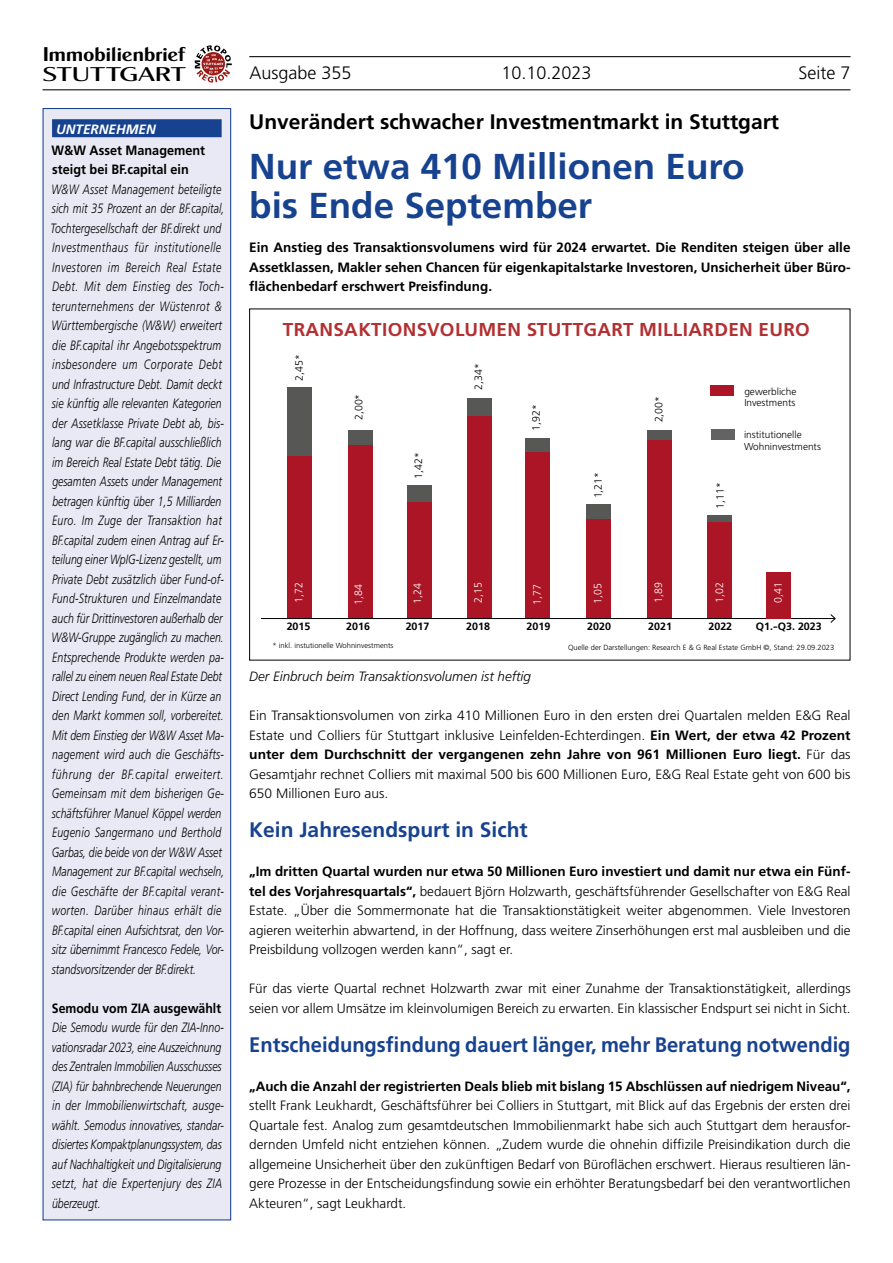
<style>
.page{position:relative;width:893px;height:1263px;background:#fff}
.page>*{position:absolute;margin:0;border:0;box-sizing:border-box;transform-origin:0 0}
.t1{font:700 36px/39px "Frutiger";color:#17428f}
.t2{font:700 21px "Frutiger";color:#17428f;scale:.96 1}
.t3{font:700 21px "Frutiger";color:#000}
.t4{font:700 21px "Frutiger";color:#17428f}
.t5{font:19.95px "Cg Globe Gothic Bd";letter-spacing:-.02em;color:#000;scale:1.07 1}
.t6{font:19.95px "Cg Globe Gothic Dm";letter-spacing:-.02em;color:#000;scale:1.44 1}
.t7{font:700 18.6px "Frutiger CE";letter-spacing:.02em;color:#b33032}
.t8{font:300 18px "Frutiger";color:#000}
.t9{font:italic 300 13.5px/19.5px "Frutiger";letter-spacing:.01em;color:#000;scale:.78 1}
.t10{font:300 13.5px/19.5px "Frutiger";color:#000;text-align:justify}
.t11{font:700 13.5px/19.5px "Frutiger";color:#000;text-align:justify}
.t12{font:italic 300 13.5px "Frutiger";letter-spacing:.01em;color:#000}
.t13{font:700 13.5px/19.5px "Frutiger";color:#000;scale:.94 1}
.t14{font:700 13.5px "Frutiger";color:#000;scale:.91 1}
.t15{font:italic 700 13.5px "Frutiger";color:#fff}
.t16{font:700 10.65px "Frutiger CE";color:#000}
.t17{font:300 10.65px "Frutiger CE";color:#000}
.t18{font:300 10.65px "Frutiger CE";color:#fff}
.t19{font:300 9.9px/12px "Frutiger CE";color:#000}
.t20{font:300 7.5px "Frutiger CE";color:#000}
.s1{font-weight:700}
</style>
<div class="page">
<hr style="left:43px;top:89px;width:807px;height:1px;background:#000">
<svg style="left:195px;top:45px;width:37px;height:38px"></svg>
<hr style="left:249px;top:56px;width:602px;height:1px;background:#000">
<div style="left:43px;top:109px;width:188px;height:1111px;background:#e9e9f5"></div>
<div style="left:52px;top:119px;width:170px;height:18px;background:#17428f"></div>
<div style="left:43px;top:108px;width:188px;height:1112px;border:1px solid #17428f"></div>
<div style="left:287px;top:387px;width:25px;height:69px;background:#575756"></div>
<div style="left:348px;top:430px;width:24px;height:15px;background:#575756"></div>
<div style="left:407px;top:485px;width:25px;height:17px;background:#575756"></div>
<div style="left:467px;top:398px;width:25px;height:18px;background:#575756"></div>
<div style="left:525px;top:438px;width:25px;height:14px;background:#575756"></div>
<div style="left:586px;top:505px;width:25px;height:15px;background:#575756"></div>
<div style="left:647px;top:430px;width:25px;height:10px;background:#575756"></div>
<div style="left:707px;top:515px;width:25px;height:7px;background:#575756"></div>
<div style="left:287px;top:456px;width:25px;height:162px;background:#ac1525"></div>
<div style="left:348px;top:445px;width:24px;height:173px;background:#ac1525"></div>
<div style="left:407px;top:502px;width:25px;height:116px;background:#ac1525"></div>
<div style="left:467px;top:416px;width:25px;height:202px;background:#ac1525"></div>
<div style="left:525px;top:452px;width:25px;height:166px;background:#ac1525"></div>
<div style="left:586px;top:520px;width:25px;height:98px;background:#ac1525"></div>
<div style="left:647px;top:440px;width:25px;height:178px;background:#ac1525"></div>
<div style="left:707px;top:522px;width:25px;height:96px;background:#ac1525"></div>
<hr style="left:261px;top:618px;width:574px;height:1px;background:#000">
<svg style="left:830px;top:614px;width:6px;height:9px"></svg>
<div style="left:711px;top:429px;width:23px;height:11px;background:#646363"></div>
<div style="left:710px;top:386px;width:24px;height:10px;background:#ac1525"></div>
<div style="left:766px;top:572px;width:25px;height:46px;background:#ac1525"></div>
<h3 class="t5" style="left:43px;top:42px;width:135px">Immobilienbrief</h3>
<h3 class="t6" style="left:43px;top:62px;width:101px">STUTTGART</h3>
<h3 class="t8" style="left:249px;top:63px;width:104px">Ausgabe 355</h3>
<h3 class="t8" style="left:501px;top:63px;width:92px">10.10.2023</h3>
<h3 class="t8" style="left:799px;top:63px;width:54px">Seite 7</h3>
<p class="t15" style="left:56px;top:121px;width:101px">UNTERNEHMEN</p>
<p class="t13" style="left:52px;top:140px;width:165px">W&amp;W Asset Management steigt bei BF.capital ein</p>
<p class="t9" style="left:51px;top:179px;width:224px">W&amp;W Asset Management beteiligte sich mit 35 Prozent an der BF.capital, Tochtergesellschaft der BF.direkt und Investmenthaus für institutionelle Investoren im Bereich Real Estate Debt. Mit dem Einstieg des Toch&shy;terunternehmens der Wüstenrot &amp; Württembergische (W&amp;W) erweitert die BF.capital ihr Angebotsspektrum insbesondere um Corporate Debt und Infrastructure Debt. Damit deckt sie künftig alle relevanten Kategorien der Assetklasse Private Debt ab, bis&shy;lang war die BF.capital ausschließlich im Bereich Real Estate Debt tätig. Die gesamten Assets under Management betragen künftig über 1,5 Milliarden Euro. Im Zuge der Transaktion hat BF.capital zudem einen Antrag auf Er&shy;teilung einer WpIG-Lizenz gestellt, um Private Debt zusätzlich über Fund-of-Fund-Strukturen und Einzelmandate auch für Drittinvestoren außerhalb der W&amp;W-Gruppe zugänglich zu machen.<br>Entsprechende Produkte werden pa&shy;rallel zu einem neuen Real Estate Debt Direct Lending Fund, der in Kürze an den Markt kommen soll, vorbereitet.<br>Mit dem Einstieg der W&amp;W Asset Ma&shy;nagement wird auch die Geschäfts&shy;führung der BF.capital erweitert.<br>Gemeinsam mit dem bisherigen Ge&shy;schäftsführer Manuel Köppel werden Eugenio Sangermano und Berthold Garbas, die beide von der W&amp;W Asset Management zur BF.capital wechseln, die Geschäfte der BF.capital verant&shy;worten. Darüber hinaus erhält die BF.capital einen Aufsichtsrat, den Vor&shy;sitz übernimmt Francesco Fedele, Vor&shy;standsvorsitzender der BF.direkt.</p>
<p class="t14" style="left:52px;top:1000px;width:188px">Semodu vom ZIA ausgewählt</p>
<p class="t9" style="left:52px;top:1018px;width:222px">Die Semodu wurde für den ZIA-Inno&shy;vationsradar 2023, eine Auszeichnung des Zentralen Immobilien Ausschusses (ZIA) für bahnbrechende Neuerungen in der Immobilienwirtschaft, ausge&shy;wählt. Semodus innovatives, standar&shy;disiertes Kompaktplanungssystem, das auf Nachhaltigkeit und Digitalisierung setzt, hat die Expertenjury des ZIA überzeugt.</p>
<h2 class="t3" style="left:249px;top:109px;width:531px">Unverändert schwacher Investmentmarkt in Stuttgart</h2>
<h1 class="t1" style="left:249px;top:146px;width:497px">Nur etwa 410 Millionen Euro bis Ende September</h1>
<p class="t11" style="left:249px;top:237px;width:603px">Ein Anstieg des Transaktionsvolumens wird für 2024 erwartet. Die Renditen steigen über alle Assetklassen, Makler sehen Chancen für eigenkapitalstarke Investoren, Unsicherheit über Büro&shy;flächenbedarf erschwert Preisfindung.</p>
<h3 class="t7" style="left:283px;top:319px;width:529px">TRANSAKTIONSVOLUMEN STUTTGART MILLIARDEN EURO</h3>
<p class="t17" style="left:293px;top:381px;width:28px;rotate:-90deg">2,45*</p>
<p class="t17" style="left:353px;top:420px;width:28px;rotate:-90deg">2,00*</p>
<p class="t17" style="left:412px;top:479px;width:28px;rotate:-90deg">1,42*</p>
<p class="t17" style="left:472px;top:390px;width:28px;rotate:-90deg">2,34*</p>
<p class="t17" style="left:530px;top:431px;width:28px;rotate:-90deg">1,92*</p>
<p class="t17" style="left:592px;top:498px;width:28px;rotate:-90deg">1,21*</p>
<p class="t17" style="left:653px;top:422px;width:28px;rotate:-90deg">2,00*</p>
<p class="t17" style="left:714px;top:509px;width:28px;rotate:-90deg">1,11*</p>
<p class="t19" style="left:744px;top:385px;width:54px">gewerbliche<br>Investments</p>
<p class="t19" style="left:744px;top:429px;width:78px">institutionelle<br>Wohninvestments</p>
<p class="t18" style="left:411px;top:604px;width:22px;rotate:-90deg">1,24</p>
<p class="t18" style="left:472px;top:603px;width:22px;rotate:-90deg">2,15</p>
<p class="t18" style="left:531px;top:605px;width:22px;rotate:-90deg">1,77</p>
<p class="t18" style="left:592px;top:604px;width:22px;rotate:-90deg">1,05</p>
<p class="t18" style="left:652px;top:603px;width:22px;rotate:-90deg">1,89</p>
<p class="t18" style="left:713px;top:603px;width:22px;rotate:-90deg">1,02</p>
<p class="t18" style="left:293px;top:603px;width:22px;rotate:-90deg">1,72</p>
<p class="t18" style="left:352px;top:605px;width:22px;rotate:-90deg">1,84</p>
<p class="t18" style="left:772px;top:603px;width:22px;rotate:-90deg">0,41</p>
<p class="t16" style="left:756px;top:620px;width:67px">Q1.-Q3. 2023</p>
<p class="t20" style="left:568px;top:643px;width:268px">Quelle der Darstellungen: Research E &amp; G Real Estate GmbH ©, Stand: 29.09.2023</p>
<p class="t16" style="left:287px;top:620px;width:25px">2015</p>
<p class="t16" style="left:346px;top:620px;width:25px">2016</p>
<p class="t16" style="left:406px;top:620px;width:25px">2017</p>
<p class="t16" style="left:466px;top:620px;width:25px">2018</p>
<p class="t16" style="left:527px;top:620px;width:25px">2019</p>
<p class="t16" style="left:587px;top:620px;width:25px">2020</p>
<p class="t16" style="left:648px;top:620px;width:25px">2021</p>
<p class="t16" style="left:708px;top:620px;width:25px">2022</p>
<p class="t20" style="left:273px;top:641px;width:122px">* inkl. instutionelle Wohninvestments</p>
<p class="t12" style="left:249px;top:669px;width:283px">Der Einbruch beim Transaktionsvolumen ist heftig</p>
<p class="t10" style="left:249px;top:706px;width:603px">Ein Transaktionsvolumen von zirka 410 Millionen Euro in den ersten drei Quartalen melden E&amp;G Real Estate und Colliers für Stuttgart inklusive Leinfelden-Echterdingen. <span class="s1">Ein Wert, der etwa 42 Prozent unter dem Durchschnitt der vergangenen zehn Jahre von 961 Millionen Euro liegt.</span> Für das Gesamtjahr rechnet Colliers mit maximal 500 bis 600 Millionen Euro, E&amp;G Real Estate geht von 600 bis 650 Millionen Euro aus.</p>
<h2 class="t4" style="left:249px;top:817px;width:280px">Kein Jahresendspurt in Sicht</h2>
<p class="t10" style="left:249px;top:862px;width:603px"><span class="s1">„Im dritten Quartal wurden nur etwa 50 Millionen Euro investiert und damit nur etwa ein Fünf&shy;tel des Vorjahresquartals“,</span> bedauert Björn Holzwarth, geschäftsführender Gesellschafter von E&amp;G Real Estate. „Über die Sommermonate hat die Transaktionstätigkeit weiter abgenommen. Viele Investoren agieren weiterhin abwartend, in der Hoffnung, dass weitere Zinserhöhungen erst mal ausbleiben und die Preisbildung vollzogen werden kann“, sagt er.</p>
<p class="t10" style="left:249px;top:979px;width:603px">Für das vierte Quartal rechnet Holzwarth zwar mit einer Zunahme der Transaktionstätigkeit, allerdings seien vor allem Umsätze im kleinvolumigen Bereich zu erwarten. Ein klassischer Endspurt sei nicht in Sicht.</p>
<h2 class="t2" style="left:249px;top:1032px;width:628px">Entscheidungsfindung dauert länger, mehr Beratung notwendig</h2>
<p class="t11" style="left:249px;top:1076px;width:603px">„Auch die Anzahl der registrierten Deals blieb mit bislang 15 Abschlüssen auf niedrigem Niveau“,</p>
<p class="t10" style="left:249px;top:1096px;width:603px">stellt Frank Leukhardt, Geschäftsführer bei Colliers in Stuttgart, mit Blick auf das Ergebnis der ersten drei Quartale fest. Analog zum gesamtdeutschen Immobilienmarkt habe sich auch Stuttgart dem herausfor&shy;dernden Umfeld nicht entziehen können. „Zudem wurde die ohnehin diffizile Preisindikation durch die allgemeine Unsicherheit über den zukünftigen Bedarf von Büroflächen erschwert. Hieraus resultieren län&shy;gere Prozesse in der Entscheidungsfindung sowie ein erhöhter Beratungsbedarf bei den verantwortlichen Akteuren“, sagt Leukhardt.</p>
</div>
